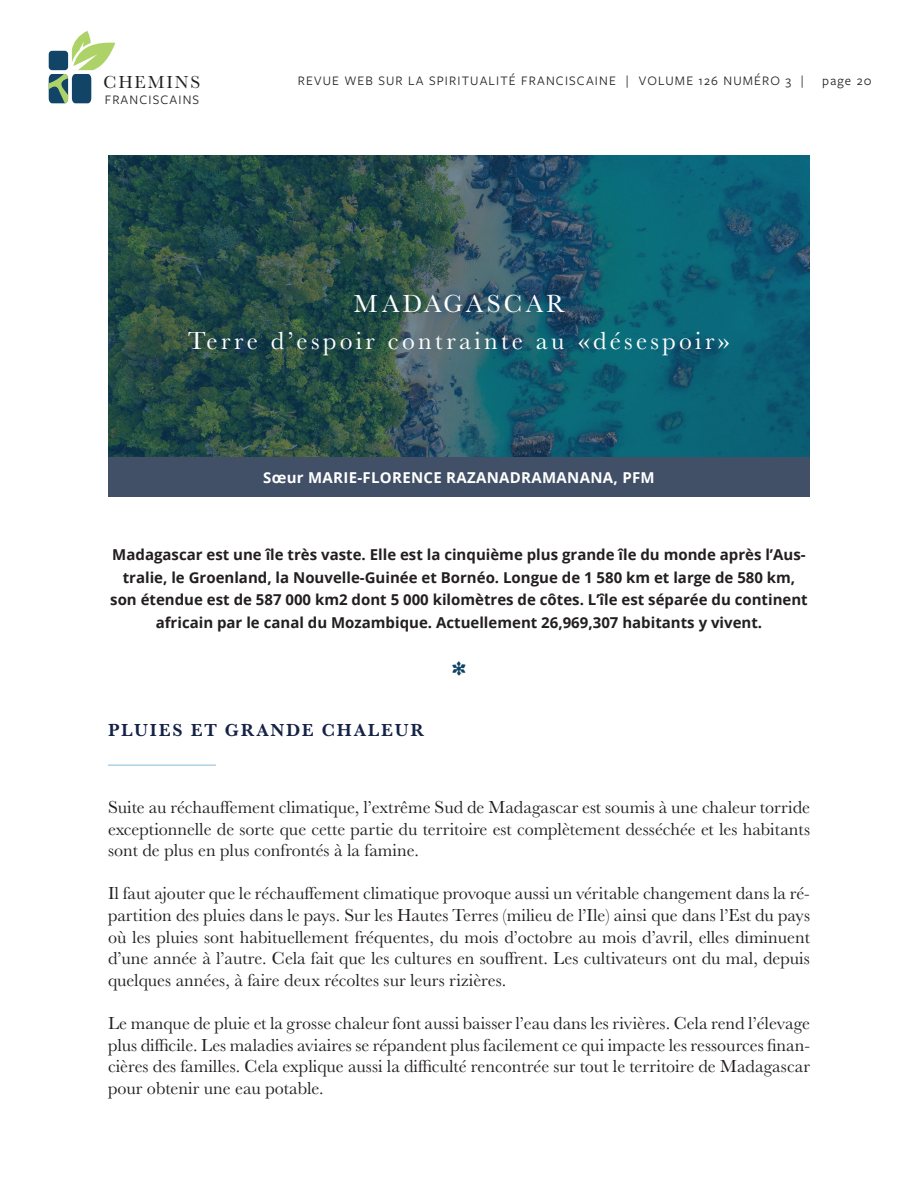
<style>
.page{position:relative;width:918px;height:1188px;background:#fff}
.page>*{position:absolute;margin:0;border:0;box-sizing:border-box;transform-origin:0 0}
.t1{font:25.5px/37.3px "Baskerville URW";letter-spacing:.13em;color:#fff;text-align:center}
.t2{font:18px/21.6px "Baskerville URW";color:#231f20;text-align:justify}
.t3{font:700 18px "Baskerville URW";letter-spacing:.1em;color:#152246}
.t4{font:18px "Baskerville URW";letter-spacing:.1em;color:#231f20}
.t5{font:700 15px/22.5px "Open Sans";color:#231f20;text-align:center}
.t6{font:700 15px "Open Sans";letter-spacing:.02em;color:#fff}
.t7{font:13.5px "Freight Sans Pro";letter-spacing:.085em;color:#231f20}
</style>
<div class="page">
<svg style="left:49px;top:31px;width:66px;height:72px"></svg>
<hr style="left:108px;top:764px;width:108px;height:2px;background:#b0d0e4">
<div style="left:108px;top:457px;width:702px;height:40px;background:#415066"></div>
<svg style="left:108px;top:155px;width:702px;height:302px;background:#1f555d"></svg>
<p class="t4" style="left:104px;top:70px;width:98px">CHEMINS</p>
<p class="t7" style="left:105px;top:90px;width:96px">FRANCISCAINS</p>
<p class="t7" style="left:298px;top:72px;width:508px">REVUE WEB SUR LA SPIRITUALITÉ FRANCISCAINE | VOLUME 126 NUMÉRO 3 |</p>
<p class="t7" style="left:822px;top:72px;width:51px">page 20</p>
<h1 class="t1" style="left:188px;top:284px;width:543px">MADAGASCAR<br>Terre d’espoir contrainte au «désespoir»</h1>
<p class="t6" style="left:263px;top:467px;width:393px">Sœur MARIE-FLORENCE RAZANADRAMANANA, PFM</p>
<p class="t5" style="left:110px;top:543px;width:699px">Madagascar est une île très vaste. Elle est la cinquième plus grande île du monde après l’Aus&shy;tralie, le Groenland, la Nouvelle-Guinée et Bornéo. Longue de 1 580 km et large de 580 km, son étendue est de 587 000 km2 dont 5 000 kilomètres de côtes. L’île est séparée du continent africain par le canal du Mozambique. Actuellement 26,969,307 habitants y vivent.</p>
<p class="t3" style="left:108px;top:717px;width:317px">PLUIES ET GRANDE CHALEUR</p>
<p class="t2" style="left:108px;top:796px;width:704px">Suite au réchauffement climatique, l’extrême Sud de Madagascar est soumis à une chaleur torride exceptionnelle de sorte que cette partie du territoire est complètement desséchée et les habitants sont de plus en plus confrontés à la famine.</p>
<p class="t2" style="left:108px;top:882px;width:704px">Il faut ajouter que le réchauffement climatique provoque aussi un véritable changement dans la ré&shy;partition des pluies dans le pays. Sur les Hautes Terres (milieu de l’Ile) ainsi que dans l’Est du pays où les pluies sont habituellement fréquentes, du mois d’octobre au mois d’avril, elles diminuent d’une année à l’autre. Cela fait que les cultures en souffrent. Les cultivateurs ont du mal, depuis quelques années, à faire deux récoltes sur leurs rizières.</p>
<p class="t2" style="left:108px;top:1012px;width:704px">Le manque de pluie et la grosse chaleur font aussi baisser l’eau dans les rivières. Cela rend l’élevage plus difficile. Les maladies aviaires se répandent plus facilement ce qui impacte les ressources finan&shy;cières des familles. Cela explique aussi la difficulté rencontrée sur tout le territoire de Madagascar pour obtenir une eau potable.</p>
</div>
